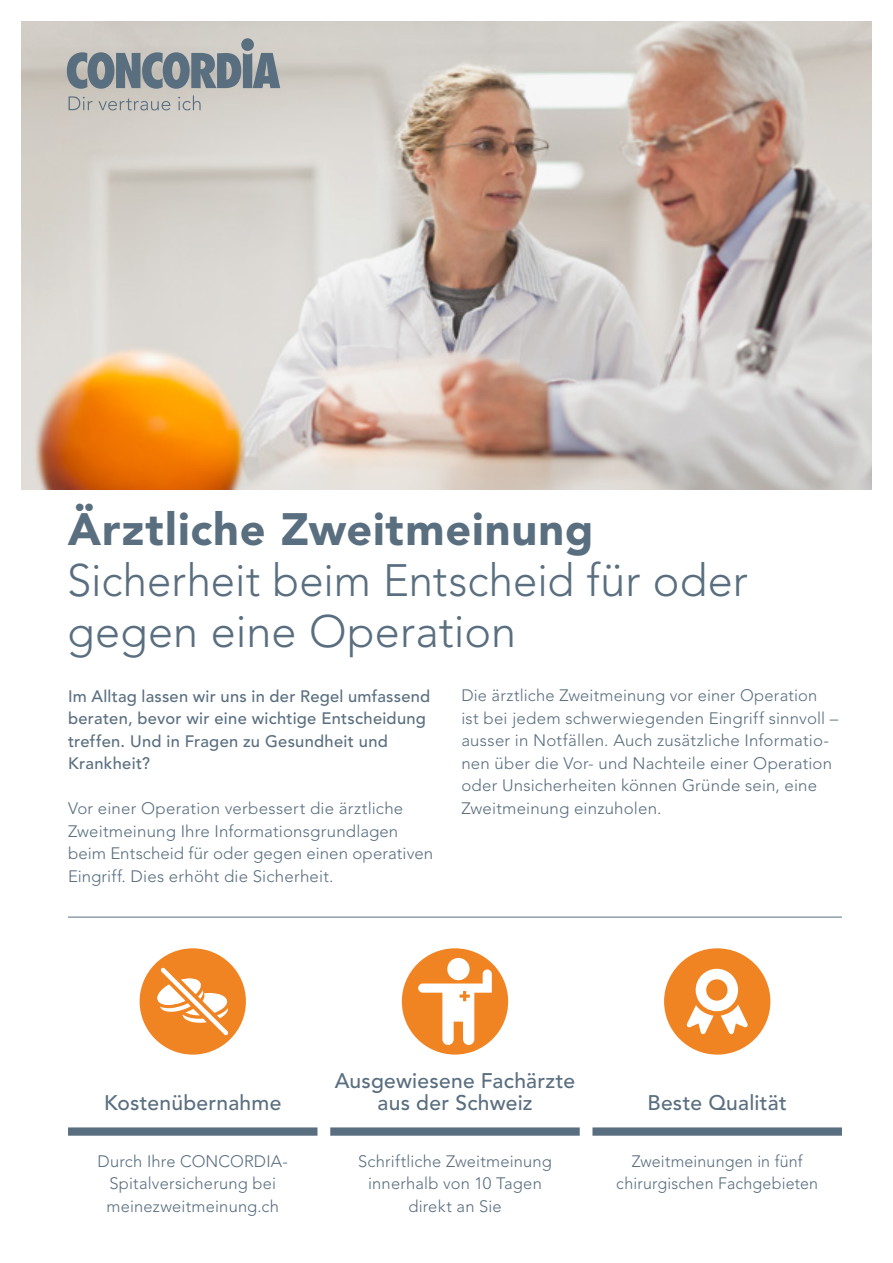
<style>
.page{position:relative;width:893px;height:1263px;background:#fff}
.page>*{position:absolute;margin:0;border:0;box-sizing:border-box;transform-origin:0 0}
.t1{font:300 45px/51px "Avenir";color:#596e7f}
.t2{font:900 45px "Avenir";letter-spacing:.02em;color:#596e7f}
.t3{font:500 21px/22.5px "Avenir";letter-spacing:.015em;color:#596e7f;text-align:center}
.t4{font:300 16.5px/22.5px "Avenir";letter-spacing:.01em;color:#596e7f;text-align:center}
.t5{font:500 16.5px/22.5px "Avenir";letter-spacing:.015em;color:#596e7f}
</style>
<div class="page">
<img style="left:21px;top:21px;width:851px;height:468px">
<hr style="left:68px;top:917px;width:774px;height:1px;background:#596e7f">
<svg style="left:67px;top:52px;width:213px;height:37px;background:#7e8a93"></svg>
<div style="left:241px;top:38px;width:13px;height:13px;background:#596e7f;border-radius:50%"></div>
<svg style="left:69px;top:96px;width:23px;height:14px"></svg>
<svg style="left:98px;top:99px;width:72px;height:11px"></svg>
<svg style="left:178px;top:95px;width:23px;height:15px"></svg>
<div style="left:68px;top:1127px;width:249px;height:9px;background:#596e7f"></div>
<div style="left:330px;top:1127px;width:250px;height:9px;background:#596e7f"></div>
<div style="left:592px;top:1127px;width:250px;height:9px;background:#596e7f"></div>
<div style="left:140px;top:948px;width:106px;height:106px;background:#f18422;border-radius:50%"></div>
<div style="left:402px;top:948px;width:106px;height:106px;background:#f18422;border-radius:50%"></div>
<div style="left:447px;top:958px;width:23px;height:22px;background:#fff;border-radius:50%"></div>
<svg style="left:418px;top:969px;width:74px;height:76px"></svg>
<svg style="left:157px;top:967px;width:71px;height:68px"></svg>
<div style="left:664px;top:948px;width:106px;height:106px;background:#f18422;border-radius:50%"></div>
<svg style="left:686px;top:968px;width:62px;height:67px"></svg>
<h1 class="t2" style="left:68px;top:502px;width:527px">Ärztliche Zweitmeinung</h1>
<h1 class="t1" style="left:67px;top:554px;width:682px">Sicherheit beim Entscheid für oder gegen eine Operation</h1>
<p class="t5" style="left:68px;top:685px;width:364px">Im Alltag lassen wir uns in der Regel umfassend beraten, bevor wir eine wichtige Entscheidung treffen. Und in Fragen zu Gesundheit und Krankheit?</p>
<p class="t4" style="left:68px;top:797px;width:367px;text-align:left">Vor einer Operation verbessert die ärztliche Zweitmeinung Ihre Informationsgrundlagen beim Entscheid für oder gegen einen operativen Eingriff. Dies erhöht die Sicherheit.</p>
<p class="t4" style="left:461px;top:684px;width:378px;text-align:left">Die ärztliche Zweitmeinung vor einer Operation ist bei jedem schwerwiegenden Eingriff sinnvoll – ausser in Notfällen. Auch zusätzliche Informatio&shy;nen über die Vor- und Nachteile einer Operation oder Unsicherheiten können Gründe sein, eine Zweitmeinung einzuholen.</p>
<p class="t3" style="left:104px;top:1092px;width:179px">Kostenübernahme</p>
<p class="t4" style="left:98px;top:1150px;width:192px">Durch Ihre CONCORDIA-<br>Spitalversicherung bei meinezweitmeinung.ch</p>
<p class="t3" style="left:335px;top:1070px;width:242px">Ausgewiesene Fachärzte aus der Schweiz</p>
<p class="t4" style="left:358px;top:1150px;width:195px">Schriftliche Zweitmeinung innerhalb von 10 Tagen direkt an Sie</p>
<p class="t3" style="left:647px;top:1092px;width:141px">Beste Qualität</p>
<p class="t4" style="left:616px;top:1150px;width:203px">Zweitmeinungen in fünf chirurgischen Fachgebieten</p>
</div>
